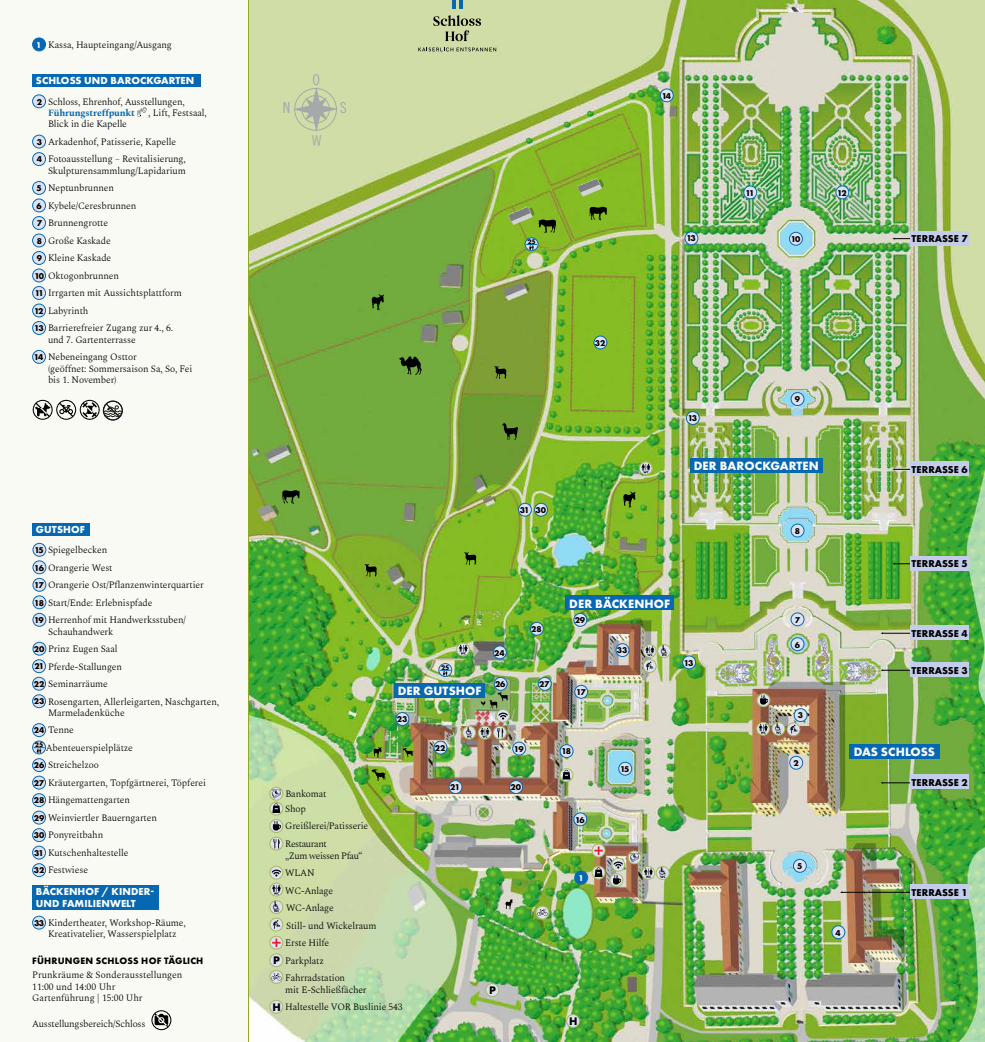
<style>
.page{position:relative;width:985px;height:1042px;background:#fff}
.page>*{position:absolute;margin:0;border:0;box-sizing:border-box;transform-origin:0 0}
.t1{font:15.05px "Trade Gothic LT Std Cn 18";color:#a6a9ab}
.t2{font:700 12.51px "Futura PT";letter-spacing:.01em;color:#fff}
.t3{font:700 11.38px "Futura PT";color:#000}
.t4{font:700 10.59px/12.7px "Futura PT";letter-spacing:.01em;color:#fff}
.t5{font:700 10.33px "Futura PT";letter-spacing:.01em;color:#000}
.t6{font:300 9.62px/17.5px "Spectral";letter-spacing:-.01em;color:#000}
.t7{font:700 9.62px "Futura PT";letter-spacing:.02em;color:#000}
.t8{font:300 9.62px "Spectral";letter-spacing:-.04em;color:#000}
.t9{font:700 8.75px "Futura PT";letter-spacing:-.085em;color:#000}
.t10{font:700 8.75px "Futura PT";color:#fff}
.t11{font:700 7px "Futura PT";color:#000}
.s1{font-family:"Futura PT";font-weight:700;font-size:8.75px;color:#fff}
.s2{font-family:"Futura PT";font-weight:700;font-size:8.75px}
.s3{font-weight:700;color:#0668b3}
.s4{font-family:"Futura PT";font-weight:700;font-size:11.38px}
</style>
<div class="page">
<img style="left:0;top:0;width:985px;height:1042px">
<p class="t6" style="left:36px;top:35px;width:137px"><span class="s1">1</span> Kassa, Haupteingang/Ausgang</p>
<p class="t4" style="left:36px;top:74px;width:160px">SCHLOSS UND BAROCKGARTEN</p>
<p class="t6" style="left:48px;top:95px;width:138px;line-height:11.4px;text-indent:-11px"><span class="s2">2</span> Schloss, Ehrenhof, Ausstellungen,<br><span class="s3">Führungstreffpunkt</span></p>
<p class="t6" style="left:148px;top:103px;width:60px">, Lift, Festsaal,</p>
<p class="t6" style="left:37px;top:115px;width:150px;text-indent:11px">Blick in die Kapelle<br><span class="s2">3</span> Arkadenhof, Patisserie, Kapelle<br><span class="s2">4</span> Fotoausstellung – Revitalisierung,</p>
<p class="t6" style="left:34px;top:161px;width:153px;text-indent:14px">Skulpturensammlung/Lapidarium<br><span class="s2">5</span> Neptunbrunnen<br><span class="s2">6</span> Kybele/Ceresbrunnen<br><span class="s2">7</span> Brunnengrotte<br><span class="s2">8</span> Große Kaskade<br><span class="s2">9</span> Kleine Kaskade<br><span class="s2">10</span> Oktogonbrunnen<br><span class="s2">11</span> Irrgarten mit Aussichtsplattform<br><span class="s2">12</span> Labyrinth<br><span class="s2">13</span> Barrierefreier Zugang zur 4., 6.</p>
<p class="t6" style="left:34px;top:330px;width:104px;text-align:right">und 7. Gartenterrasse<br><span class="s2">14</span> Nebeneingang Osttor</p>
<p class="t6" style="left:48px;top:362px;width:146px;line-height:11.4px">(geöffnet: Sommersaison Sa, So, Fei bis 1. November)</p>
<p class="t4" style="left:36px;top:523px;width:50px">GUTSHOF</p>
<p class="t6" style="left:34px;top:540px;width:171px"><span class="s2">15</span> Spiegelbecken<br><span class="s2">16</span> Orangerie West<br><span class="s2">17</span> Orangerie Ost/Pflanzenwinterquartier<br><span class="s2">18</span> Start/Ende: Erlebnispfade<br><span class="s2">19</span> Herrenhof mit Handwerksstuben/</p>
<p class="t6" style="left:34px;top:622px;width:187px;text-indent:14px">Schauhandwerk<br><span class="s2">20</span> Prinz Eugen Saal<br><span class="s2">21</span> Pferde-Stallungen<br><span class="s2">22</span> Seminarräume<br><span class="s2">23</span> Rosengarten, Allerleigarten, Naschgarten,</p>
<p class="t6" style="left:34px;top:703px;width:174px;text-indent:14px">Marmeladenküche<br><span class="s2">24</span> Tenne<br><sup>25</sup> Abenteuerspielplätze<br><span class="s2">26</span> Streichelzoo<br><span class="s2">27</span> Kräutergarten, Topfgärtnerei, Töpferei<br><span class="s2">28</span> Hängemattengarten<br><span class="s2">29</span> Weinviertler Bauerngarten<br><span class="s2">30</span> Ponyreitbahn<br><span class="s2">31</span> Kutschenhaltestelle<br><span class="s2">32</span> Festwiese</p>
<p class="t4" style="left:36px;top:884px;width:120px">BÄCKENHOF / KINDER-<br>UND FAMILIENWELT</p>
<p class="t6" style="left:34px;top:916px;width:153px;line-height:11.4px;text-align:center"><span class="s2">33</span> Kindertheater, Workshop-Räume,<br>Kreativatelier, Wasserspielplatz</p>
<p class="t7" style="left:32px;top:954px;width:172px">FÜHRUNGEN SCHLOSS HOF TÄGLICH</p>
<p class="t6" style="left:32px;top:969px;width:152px;line-height:11.4px">Prunkräume &amp; Sonderausstellungen<br>11:00 und 14:00 Uhr<br>Gartenführung | 15:00 Uhr</p>
<p class="t6" style="left:32px;top:1014px;width:115px">Ausstellungsbereich/Schloss</p>
<h1 class="t1" style="left:283px;top:99px;width:9px">N</h1>
<h1 class="t1" style="left:312px;top:70px;width:9px">O</h1>
<h1 class="t1" style="left:312px;top:131px;width:11px">W</h1>
<p class="t11" style="left:527px;top:237px;width:10px">25</p>
<p class="t9" style="left:661px;top:90px;width:11px">14</p>
<p class="t9" style="left:686px;top:233px;width:11px">13</p>
<p class="t9" style="left:745px;top:187px;width:11px">11</p>
<p class="t9" style="left:837px;top:187px;width:11px">12</p>
<p class="t9" style="left:790px;top:233px;width:11px">10</p>
<p class="t5" style="left:911px;top:232px;width:58px">TERRASSE 7</p>
<p class="t9" style="left:595px;top:337px;width:12px">32</p>
<p class="t9" style="left:520px;top:504px;width:11px">31</p>
<p class="t9" style="left:535px;top:504px;width:12px">30</p>
<p class="t9" style="left:687px;top:413px;width:11px">13</p>
<p class="t9" style="left:795px;top:394px;width:7px">9</p>
<h2 class="t2" style="left:694px;top:458px;width:126px">DER BAROCKGARTEN</h2>
<p class="t9" style="left:795px;top:525px;width:7px">8</p>
<h2 class="t2" style="left:569px;top:595px;width:102px">DER BÄCKENHOF</h2>
<p class="t9" style="left:575px;top:614px;width:12px">29</p>
<p class="t9" style="left:795px;top:614px;width:7px">7</p>
<p class="t9" style="left:531px;top:623px;width:12px">28</p>
<p class="t9" style="left:494px;top:647px;width:12px">24</p>
<p class="t9" style="left:617px;top:645px;width:12px">33</p>
<p class="t9" style="left:795px;top:639px;width:7px">6</p>
<p class="t11" style="left:441px;top:663px;width:10px">25</p>
<p class="t9" style="left:684px;top:657px;width:11px">13</p>
<h2 class="t2" style="left:398px;top:682px;width:85px">DER GUTSHOF</h2>
<p class="t9" style="left:495px;top:678px;width:12px">26</p>
<p class="t9" style="left:539px;top:678px;width:12px">27</p>
<p class="t9" style="left:576px;top:686px;width:11px">17</p>
<p class="t9" style="left:397px;top:713px;width:12px">23</p>
<p class="t9" style="left:798px;top:710px;width:7px">3</p>
<p class="t9" style="left:435px;top:742px;width:12px">22</p>
<p class="t9" style="left:514px;top:743px;width:11px">19</p>
<p class="t9" style="left:561px;top:746px;width:11px">18</p>
<p class="t9" style="left:620px;top:763px;width:11px">15</p>
<p class="t9" style="left:793px;top:757px;width:7px">2</p>
<p class="t6" style="left:285px;top:786px;width:43px;line-height:14.9px">Bankomat<br>Shop</p>
<p class="t6" style="left:285px;top:817px;width:85px">Greißlerei/Patisserie<br>Restaurant</p>
<p class="t8" style="left:285px;top:848px;width:79px">„Zum weissen Pfau“</p>
<p class="t6" style="left:285px;top:863px;width:31px">WLAN</p>
<p class="t6" style="left:285px;top:881px;width:49px">WC-Anlage</p>
<p class="t6" style="left:286px;top:898px;width:49px">WC-Anlage</p>
<p class="t6" style="left:286px;top:916px;width:92px">Still- und Wickelraum</p>
<p class="t6" style="left:285px;top:933px;width:46px">Erste Hilfe</p>
<p class="t6" style="left:273px;top:951px;width:52px"><span class="s4">P</span> Parkplatz</p>
<p class="t6" style="left:285px;top:968px;width:61px">Fahrradstation</p>
<p class="t6" style="left:272px;top:980px;width:132px;text-indent:13px">mit E-Schließfächer<br><span class="s4">H</span> Haltestelle VOR Buslinie 543</p>
<p class="t9" style="left:450px;top:782px;width:11px">21</p>
<p class="t9" style="left:510px;top:782px;width:12px">20</p>
<p class="t3" style="left:489px;top:983px;width:8px">P</p>
<p class="t9" style="left:575px;top:814px;width:11px">16</p>
<p class="t10" style="left:578px;top:872px;width:7px">1</p>
<p class="t9" style="left:797px;top:860px;width:7px">5</p>
<p class="t3" style="left:569px;top:1014px;width:10px">H</p>
<p class="t5" style="left:911px;top:463px;width:58px">TERRASSE 6</p>
<p class="t5" style="left:911px;top:557px;width:58px">TERRASSE 5</p>
<p class="t5" style="left:911px;top:626px;width:58px">TERRASSE 4</p>
<p class="t5" style="left:911px;top:663px;width:58px">TERRASSE 3</p>
<h2 class="t2" style="left:853px;top:744px;width:83px">DAS SCHLOSS</h2>
<p class="t5" style="left:911px;top:776px;width:58px">TERRASSE 2</p>
<p class="t9" style="left:835px;top:927px;width:7px">4</p>
<p class="t5" style="left:911px;top:885px;width:58px">TERRASSE 1</p>
</div>
